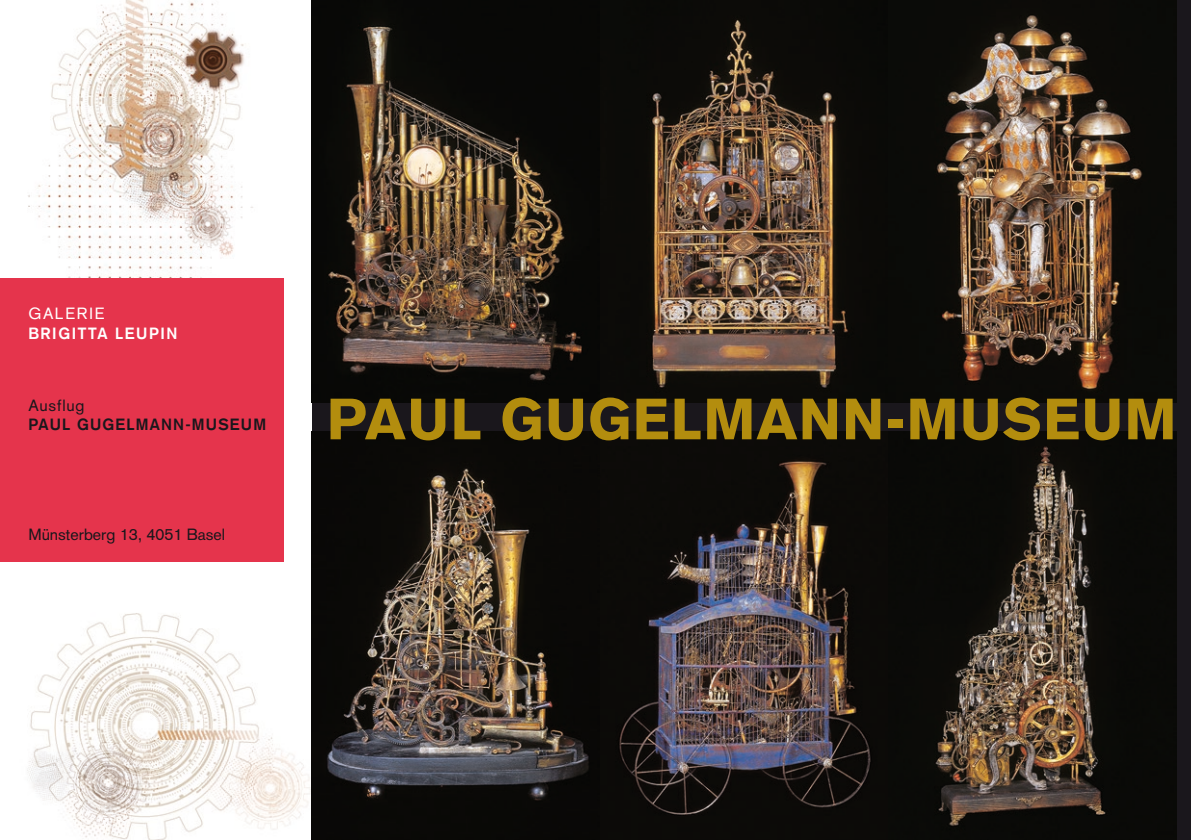
<style>
.page{position:relative;width:1191px;height:840px;background:#fff}
.page>*{position:absolute;margin:0;border:0;box-sizing:border-box;transform-origin:0 0}
.t1{font:900 57px "Akzidenz Grotesk";letter-spacing:.02em;color:#b38d0e}
.t2{font:16px "Akzidenz Grotesk";color:#1a171c}
.t3{font:700 16px "Akzidenz Grotesk";letter-spacing:.075em;color:#1a171c}
.t4{font:700 16px "Akzidenz Grotesk";letter-spacing:.1em;color:#fff}
.t5{font:16px "Akzidenz Grotesk";letter-spacing:.1em;color:#fff}
.t6{font:16px "Akzidenz Grotesk";letter-spacing:.05em;color:#1a171c}
</style>
<div class="page">
<img style="left:27px;top:0;width:286px;height:839px">
<div style="left:313px;top:0;width:878px;height:839px;background:#1a171c"></div>
<div style="left:0;top:278px;width:283px;height:284px;background:#e5344c"></div>
<img style="left:312px;top:0;width:864px;height:403px">
<img style="left:312px;top:431px;width:864px;height:407px">
<p class="t5" style="left:28px;top:304px;width:78px">GALERIE</p>
<p class="t4" style="left:28px;top:324px;width:151px">BRIGITTA LEUPIN</p>
<p class="t6" style="left:28px;top:396px;width:58px">Ausflug</p>
<p class="t3" style="left:28px;top:415px;width:239px">PAUL GUGELMANN-MUSEUM</p>
<p class="t2" style="left:28px;top:525px;width:198px">Münsterberg 13, 4051 Basel</p>
<h1 class="t1" style="left:327px;top:384px;width:851px">PAUL GUGELMANN-MUSEUM</h1>
</div>
